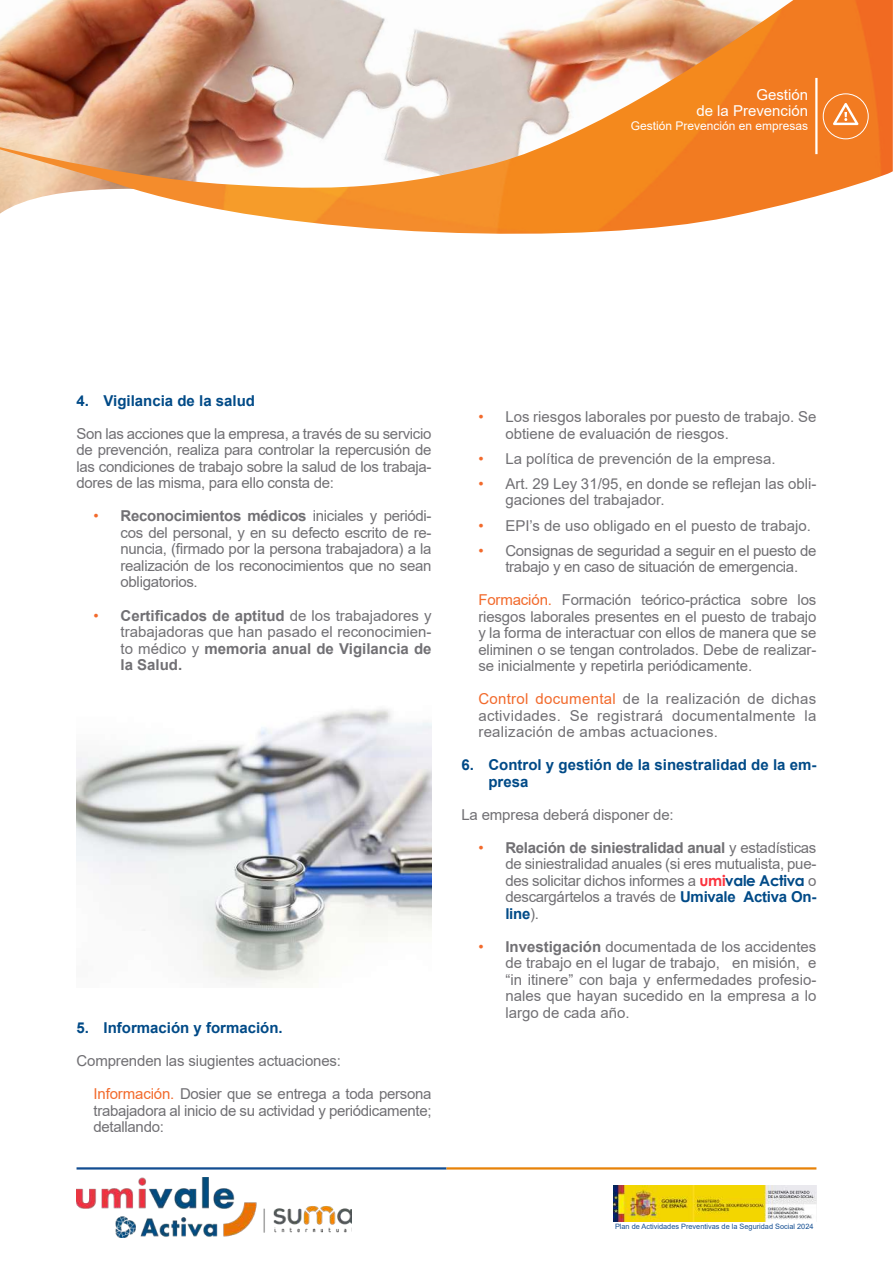
<style>
.page{position:relative;width:893px;height:1263px;background:#fff}
.page>*{position:absolute;margin:0;border:0;box-sizing:border-box;transform-origin:0 0}
.t1{font:15px/16.5px "Arial";letter-spacing:-.01em;color:#717074;text-align:justify}
.t2{font:700 15px/16.5px "Arial";color:#004a87}
.t3{font:15px/16.6px "Arial";color:#fff;text-align:right}
.t4{font:12px "Arial";color:#fff}
.t5{font:7.35px "Arial";color:#124d91}
.s1{color:#f26a2c}
.s2{font-weight:700}
.s3{font-family:"Century Gothic";font-weight:700;color:#fb333e}
.s4{font-family:"Century Gothic";font-weight:700;color:#004a87}
.s5{font-weight:700;color:#004a87}
</style>
<div class="page">
<img style="left:614px;top:1185px;width:202px;height:36px">
<hr style="left:77px;top:1167px;width:369px;height:2px;background:#124d91">
<hr style="left:446px;top:1167px;width:370px;height:2px;background:#e78208">
<img style="left:77px;top:1178px;width:275px;height:59px">
<img style="left:0;top:0;width:893px;height:234px">
<hr style="left:815px;top:78px;width:2px;height:76px;background:#fff">
<svg style="left:833px;top:103px;width:25px;height:22px"></svg>
<div style="left:823px;top:93px;width:46px;height:46px;border:1px solid #fff;border-radius:50%"></div>
<img style="left:77px;top:709px;width:355px;height:279px">
<p class="t3" style="left:696px;top:86px;width:113px">Gestión<br>de la Prevención</p>
<p class="t4" style="left:631px;top:118px;width:179px">Gestión Prevención en empresas</p>
<p class="t2" style="left:77px;top:393px;width:180px">4. Vigilancia de la salud</p>
<p class="t1" style="left:77px;top:425px;width:357px">Son las acciones que la empresa, a través de su servicio de prevención, realiza para controlar la repercusión de las condiciones de trabajo sobre la salud de los trabaja&shy;dores de las misma, para ello consta de:</p>
<p class="t1" style="left:121px;top:508px;width:313px;text-indent:-27px"><span class="s1">•</span> <span class="s2">Reconocimientos médicos</span> iniciales y periódi&shy;cos del personal, y en su defecto escrito de re&shy;nuncia, (firmado por la persona trabajadora) a la realización de los reconocimientos que no sean obligatorios.</p>
<p class="t1" style="left:121px;top:607px;width:313px;text-indent:-27px"><span class="s1">•</span> <span class="s2">Certificados de aptitud</span> de los trabajadores y trabajadoras que han pasado el reconocimien&shy;to médico y <span class="s2">memoria anual de Vigilancia de la Salud.</span></p>
<p class="t2" style="left:77px;top:1020px;width:208px">5. Información y formación.</p>
<p class="t1" style="left:94px;top:1044px;width:340px;line-height:33px;text-indent:-17px">Comprenden las siugientes actuaciones:<br><span class="s1">Información.</span> Dosier que se entrega a toda persona</p>
<p class="t1" style="left:94px;top:1102px;width:339px">trabajadora al inicio de su actividad y periódicamente; detallando:</p>
<p class="t1" style="left:505px;top:409px;width:313px;text-indent:-27px"><span class="s1">•</span> Los riesgos laborales por puesto de trabajo. Se obtiene de evaluación de riesgos.</p>
<p class="t1" style="left:478px;top:450px;width:299px"><span class="s1">•</span> La política de prevención de la empresa.</p>
<p class="t1" style="left:505px;top:475px;width:313px;text-indent:-27px"><span class="s1">•</span> Art. 29 Ley 31/95, en donde se reflejan las obli&shy;gaciones del trabajador.</p>
<p class="t1" style="left:478px;top:517px;width:334px"><span class="s1">•</span> EPI’s de uso obligado en el puesto de trabajo.</p>
<p class="t1" style="left:478px;top:542px;width:340px;text-align:center"><span class="s1">•</span> Consignas de seguridad a seguir en el puesto de trabajo y en caso de situación de emergencia.</p>
<p class="t1" style="left:478px;top:591px;width:340px"><span class="s1">Formación.</span> Formación teórico-práctica sobre los riesgos laborales presentes en el puesto de trabajo y la forma de interactuar con ellos de manera que se eliminen o se tengan controlados. Debe de realizar&shy;se inicialmente y repetirla periódicamente.</p>
<p class="t1" style="left:478px;top:690px;width:339px"><span class="s1">Control documental</span> de la realización de dichas actividades. Se registrará documentalmente la realización de ambas actuaciones.</p>
<p class="t2" style="left:488px;top:757px;width:330px;text-indent:-27px">6. Control y gestión de la sinestralidad de la em&shy;presa</p>
<p class="t1" style="left:461px;top:806px;width:214px">La empresa deberá disponer de:</p>
<p class="t1" style="left:505px;top:839px;width:313px;text-indent:-27px"><span class="s1">•</span> <span class="s2">Relación de siniestralidad anual</span> y estadísticas de siniestralidad anuales (si eres mutualista, pue&shy;des solicitar dichos informes a <span class="s3">umi</span><span class="s4">vale Activa</span> o descargártelos a través de <span class="s5">Umivale Activa On&shy;line</span>).</p>
<p class="t1" style="left:505px;top:938px;width:313px;text-indent:-27px"><span class="s1">•</span> <span class="s2">Investigación</span> documentada de los accidentes de trabajo en el lugar de trabajo, en misión, e “in itinere” con baja y enfermedades profesio&shy;nales que hayan sucedido en la empresa a lo largo de cada año.</p>
<p class="t5" style="left:615px;top:1221px;width:200px">Plan de Actividades Preventivas de la Seguridad Social 2024</p>
</div>
